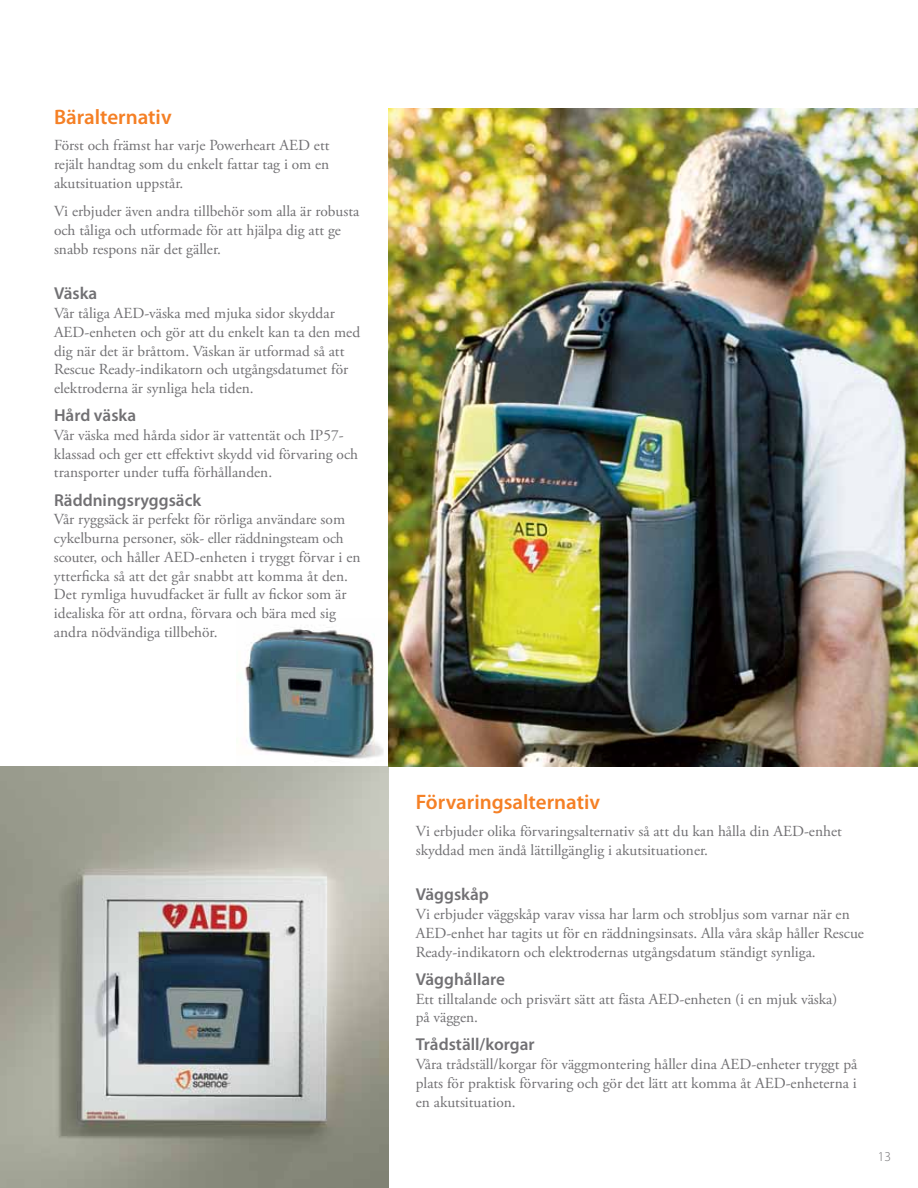
<style>
.page{position:relative;width:918px;height:1188px;background:#fff}
.page>*{position:absolute;margin:0;border:0;box-sizing:border-box;transform-origin:0 0}
.t1{font:600 21px "Myriad Pro";color:#f58025}
.t2{font:600 17.25px "Myriad Pro";color:#717073}
.t3{font:15.3px/18.8px "Adobe Garamond Pro";color:#717073}
.t4{font:300 13.5px "Myriad Pro";color:#717073}
</style>
<div class="page">
<img style="left:240px;top:618px;width:149px;height:148px">
<img style="left:0;top:766px;width:389px;height:422px">
<img style="left:389px;top:108px;width:529px;height:658px">
<h1 class="t1" style="left:54px;top:103px;width:119px">Bäralternativ</h1>
<p class="t3" style="left:54px;top:137px;width:277px;text-align:justify">Först och främst har varje Powerheart AED ett rejält handtag som du enkelt fattar tag i om en akutsituation uppstår.</p>
<p class="t3" style="left:54px;top:202px;width:307px">Vi erbjuder även andra tillbehör som alla är robusta och tåliga och utformade för att hjälpa dig att ge snabb respons när det gäller.</p>
<p class="t2" style="left:54px;top:282px;width:45px">Väska</p>
<p class="t3" style="left:54px;top:304px;width:308px">Vår tåliga AED-väska med mjuka sidor skyddar AED-enheten och gör att du enkelt kan ta den med dig när det är bråttom. Väskan är utformad så att Rescue Ready-indikatorn och utgångsdatumet för elektroderna är synliga hela tiden.</p>
<p class="t2" style="left:54px;top:404px;width:84px">Hård väska</p>
<p class="t3" style="left:54px;top:426px;width:306px">Vår väska med hårda sidor är vattentät och IP57- klassad och ger ett effektivt skydd vid förvaring och transporter under tuffa förhållanden.</p>
<p class="t2" style="left:54px;top:489px;width:149px">Räddningsryggsäck</p>
<p class="t3" style="left:54px;top:511px;width:308px">Vår ryggsäck är perfekt för rörliga användare som cykelburna personer, sök- eller räddningsteam och scouter, och håller AED-enheten i tryggt förvar i en ytterficka så att det går snabbt att komma åt den.<br>Det rymliga huvudfacket är fullt av fickor som är idealiska för att ordna, förvara och bära med sig andra nödvändiga tillbehör.</p>
<h1 class="t1" style="left:416px;top:789px;width:186px">Förvaringsalternativ</h1>
<p class="t3" style="left:416px;top:822px;width:428px">Vi erbjuder olika förvaringsalternativ så att du kan hålla din AED-enhet skyddad men ändå lättillgänglig i akutsituationer.</p>
<p class="t2" style="left:416px;top:884px;width:75px">Väggskåp</p>
<p class="t3" style="left:416px;top:905px;width:450px">Vi erbjuder väggskåp varav vissa har larm och strobljus som varnar när en<br>AED-enhet har tagits ut för en räddningsinsats. Alla våra skåp håller Rescue<br>Ready-indikatorn och elektrodernas utgångsdatum ständigt synliga.</p>
<p class="t2" style="left:416px;top:968px;width:91px">Vägghållare</p>
<p class="t3" style="left:416px;top:990px;width:423px">Ett tilltalande och prisvärt sätt att fästa AED-enheten (i en mjuk väska) på väggen.</p>
<p class="t2" style="left:416px;top:1034px;width:120px">Trådställ/korgar</p>
<p class="t3" style="left:416px;top:1055px;width:443px;text-align:justify">Våra trådställ/korgar för väggmontering håller dina AED-enheter tryggt på plats för praktisk förvaring och gör det lätt att komma åt AED-enheterna i en akutsituation.</p>
<p class="t4" style="left:878px;top:1148px;width:15px">13</p>
</div>
